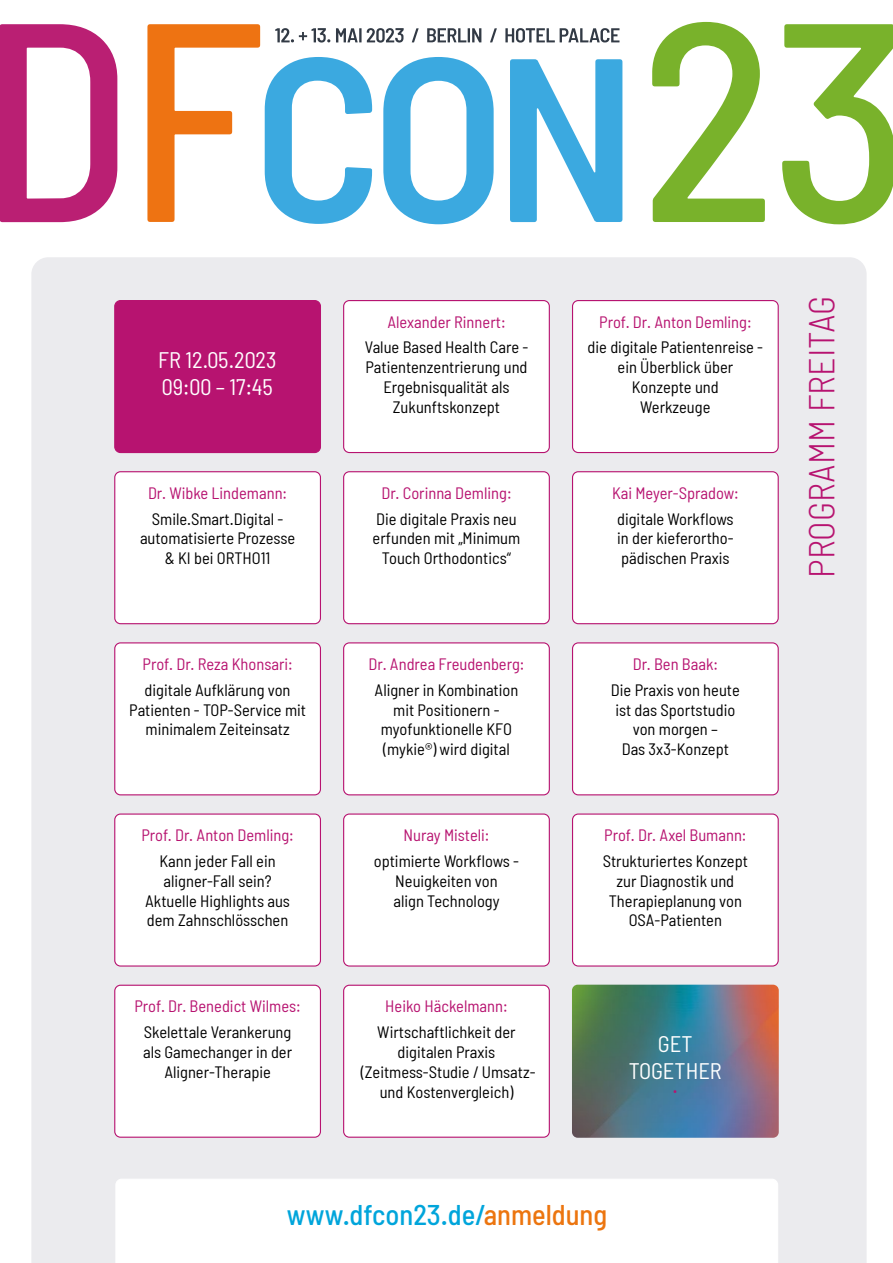
<style>
.page{position:relative;width:893px;height:1263px;background:#fff}
.page>*{position:absolute;margin:0;border:0;box-sizing:border-box;transform-origin:0 0}
.t1{font:300 semi-condensed 36px "Barlow";color:#b71370}
.t2{font:500 semi-condensed 28.5px "Barlow";color:#00a5db}
.t3{font:semi-condensed 22.5px/27px "Barlow";color:#fff}
.t4{font:semi-condensed 22.5px "Barlow";color:#b71370}
.t5{font:semi-condensed 16.5px/19.8px "Barlow";color:#000;text-align:center}
.t6{font:semi-condensed 16.5px "Barlow";color:#b71370}
.s1{color:#ec750f}
</style>
<div class="page">
<div style="left:31px;top:257px;width:836px;height:1006px;background:#ebebee"></div>
<div style="left:115px;top:301px;width:205px;height:151px;background:#b71370;border-radius:6px"></div>
<div style="left:114px;top:300px;width:207px;height:153px;border:1px solid #b71370;border-radius:6px"></div>
<div style="left:115px;top:814px;width:205px;height:152px;background:#fff;border-radius:6px"></div>
<div style="left:114px;top:813px;width:207px;height:153px;border:1px solid #b71370;border-radius:6px"></div>
<div style="left:115px;top:472px;width:205px;height:152px;background:#fff;border-radius:6px"></div>
<div style="left:114px;top:471px;width:207px;height:153px;border:1px solid #b71370;border-radius:6px"></div>
<div style="left:115px;top:985px;width:205px;height:152px;background:#fff;border-radius:6px"></div>
<div style="left:114px;top:985px;width:207px;height:153px;border:1px solid #b71370;border-radius:6px"></div>
<div style="left:115px;top:643px;width:205px;height:152px;background:#fff;border-radius:6px"></div>
<div style="left:114px;top:642px;width:207px;height:153px;border:1px solid #b71370;border-radius:6px"></div>
<div style="left:572px;top:301px;width:206px;height:151px;background:#fff;border-radius:6px"></div>
<div style="left:572px;top:300px;width:207px;height:153px;border:1px solid #b71370;border-radius:6px"></div>
<div style="left:572px;top:814px;width:206px;height:152px;background:#fff;border-radius:6px"></div>
<div style="left:572px;top:813px;width:207px;height:153px;border:1px solid #b71370;border-radius:6px"></div>
<div style="left:572px;top:472px;width:206px;height:152px;background:#fff;border-radius:6px"></div>
<div style="left:572px;top:471px;width:207px;height:153px;border:1px solid #b71370;border-radius:6px"></div>
<img style="left:572px;top:985px;width:207px;height:153px">
<div style="left:572px;top:643px;width:206px;height:152px;background:#fff;border-radius:6px"></div>
<div style="left:572px;top:642px;width:207px;height:153px;border:1px solid #b71370;border-radius:6px"></div>
<div style="left:344px;top:301px;width:205px;height:151px;background:#fff;border-radius:6px"></div>
<div style="left:343px;top:300px;width:207px;height:153px;border:1px solid #b71370;border-radius:6px"></div>
<div style="left:344px;top:814px;width:205px;height:152px;background:#fff;border-radius:6px"></div>
<div style="left:343px;top:813px;width:207px;height:153px;border:1px solid #b71370;border-radius:6px"></div>
<div style="left:344px;top:472px;width:205px;height:152px;background:#fff;border-radius:6px"></div>
<div style="left:343px;top:471px;width:207px;height:153px;border:1px solid #b71370;border-radius:6px"></div>
<div style="left:344px;top:985px;width:205px;height:152px;background:#fff;border-radius:6px"></div>
<div style="left:343px;top:985px;width:207px;height:153px;border:1px solid #b71370;border-radius:6px"></div>
<div style="left:344px;top:643px;width:205px;height:152px;background:#fff;border-radius:6px"></div>
<div style="left:343px;top:642px;width:207px;height:153px;border:1px solid #b71370;border-radius:6px"></div>
<svg style="left:0;top:24px;width:117px;height:198px"></svg>
<svg style="left:510px;top:59px;width:112px;height:163px"></svg>
<svg style="left:652px;top:22px;width:113px;height:200px"></svg>
<svg style="left:782px;top:24px;width:111px;height:200px"></svg>
<svg style="left:147px;top:24px;width:350px;height:200px"></svg>
<svg style="left:505px;top:28px;width:114px;height:15px"></svg>
<svg style="left:115px;top:1179px;width:663px;height:84px"></svg>
<h3 class="t3" style="left:158px;top:345px;width:120px">FR 12.05.2023<br>09:00 – 17:45</h3>
<p class="t6" style="left:148px;top:483px;width:141px">Dr. Wibke Lindemann:</p>
<p class="t5" style="left:140px;top:508px;width:157px">Smile.Smart.Digital - automatisierte Prozesse &amp; KI bei ORTHO11</p>
<p class="t6" style="left:143px;top:654px;width:152px">Prof. Dr. Reza Khonsari:</p>
<p class="t5" style="left:129px;top:679px;width:178px">digitale Aufklärung von<br>Patienten - TOP-Service mit minimalem Zeiteinsatz</p>
<p class="t6" style="left:141px;top:825px;width:154px">Prof. Dr. Anton Demling:</p>
<p class="t5" style="left:145px;top:851px;width:146px">Kann jeder Fall ein aligner-Fall sein?<br>Aktuelle Highlights aus dem Zahnschlösschen</p>
<p class="t6" style="left:134px;top:996px;width:168px">Prof. Dr. Benedict Wilmes:</p>
<p class="t5" style="left:143px;top:1022px;width:151px">Skelettale Verankerung als Gamechanger in der<br>Aligner-Therapie</p>
<p class="t6" style="left:387px;top:311px;width:120px">Alexander Rinnert:</p>
<p class="t5" style="left:365px;top:337px;width:165px">Value Based Health Care -<br>Patientenzentrierung und<br>Ergebnisqualität als<br>Zukunftskonzept</p>
<p class="t6" style="left:381px;top:483px;width:132px">Dr. Corinna Demling:</p>
<p class="t5" style="left:373px;top:508px;width:149px">Die digitale Praxis neu erfunden mit „Minimum<br>Touch Orthodontics“</p>
<p class="t6" style="left:369px;top:654px;width:157px">Dr. Andrea Freudenberg:</p>
<p class="t5" style="left:375px;top:679px;width:145px">Aligner in Kombination mit Positionern - myofunktionelle KFO (mykie®) wird digital</p>
<p class="t6" style="left:403px;top:825px;width:87px">Nuray Misteli:</p>
<p class="t5" style="left:374px;top:851px;width:147px">optimierte Workflows -<br>Neuigkeiten von<br>align Technology</p>
<p class="t6" style="left:385px;top:996px;width:124px">Heiko Häckelmann:</p>
<p class="t5" style="left:361px;top:1022px;width:176px">Wirtschaftlichkeit der digitalen Praxis (Zeitmess-Studie / Umsatz&shy;und Kostenvergleich)</p>
<p class="t6" style="left:599px;top:311px;width:154px">Prof. Dr. Anton Demling:</p>
<p class="t5" style="left:588px;top:337px;width:177px">die digitale Patientenreise - ein Überblick über<br>Konzepte und<br>Werkzeuge</p>
<p class="t6" style="left:612px;top:483px;width:128px">Kai Meyer-Spradow:</p>
<p class="t5" style="left:617px;top:508px;width:118px;text-align:justify">digitale Workflows in der kieferortho&shy;pädischen Praxis</p>
<p class="t6" style="left:633px;top:654px;width:87px">Dr. Ben Baak:</p>
<p class="t5" style="left:611px;top:679px;width:130px">Die Praxis von heute ist das Sportstudio von morgen –<br>Das 3x3-Konzept</p>
<p class="t6" style="left:604px;top:825px;width:144px">Prof. Dr. Axel Bumann:</p>
<p class="t5" style="left:603px;top:851px;width:147px">Strukturiertes Konzept zur Diagnostik und<br>Therapieplanung von<br>OSA-Patienten</p>
<h3 class="t3" style="left:629px;top:1030px;width:95px;text-align:center">GET<br>TOGETHER</h3>
<h3 class="t4" style="left:673px;top:1070px;width:7px">.</h3>
<h2 class="t2" style="left:287px;top:1197px;width:322px">www.dfcon23.de/<span class="s1">anmeldung</span></h2>
<h1 class="t1" style="left:799px;top:578px;width:284px;rotate:-90deg">PROGRAMM FREITAG</h1>
</div>
